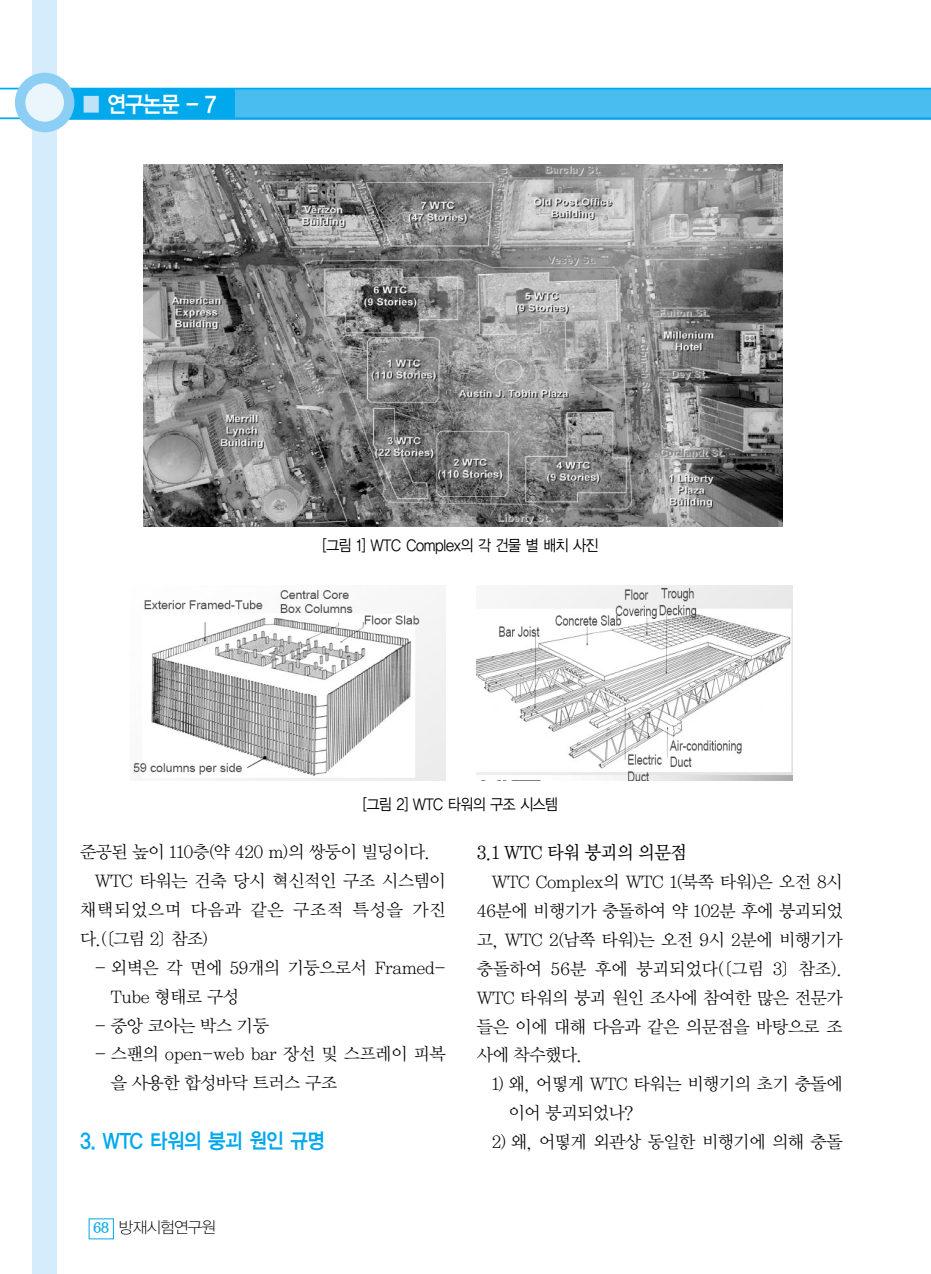
<style>
.page{position:relative;width:931px;height:1274px;background:#fff}
.page>*{position:absolute;margin:0;border:0;box-sizing:border-box;transform-origin:0 0}
.t1{font:22.75px "YGO14";color:#fff;scale:.9 1}
.t2{font:21px "YGO14";letter-spacing:-.105em;color:#00a8ec;scale:.9 1}
.t3{font:18.72px "Y Mj O13";letter-spacing:-.095em;color:#000;scale:.95 1}
.t4{font:17.5px/28.9px "Y Mj O12";letter-spacing:-.095em;color:#000}
.t5{font:17.5px "Y Mj O12";letter-spacing:-.025em;color:#000}
.t6{font:15.75px "YGO12";letter-spacing:-.125em;color:#000;scale:.9 1}
.t7{font:15.75px "YGO11";letter-spacing:-.125em;color:#000}
.s1{font-family:"Y Mj O24";color:#00a8ec}
</style>
<div class="page">
<div style="left:67px;top:89px;width:864px;height:30px;background:#49bdef"></div>
<div style="left:67px;top:89px;width:168px;height:30px;background:#00a8ec"></div>
<hr style="left:0;top:88px;width:931px;height:1px;background:#00a8ec">
<hr style="left:0;top:117px;width:931px;height:2px;background:#00a8ec">
<div style="left:32px;top:0;width:25px;height:1274px;background:#d4ecfb"></div>
<div style="left:25px;top:83px;width:39px;height:39px;background:#ebf5fc;border-radius:50%"></div>
<div style="left:15px;top:73px;width:59px;height:59px;border:10px solid #8dcff4;border-radius:50%"></div>
<img style="left:144px;top:164px;width:639px;height:362px">
<img style="left:133px;top:590px;width:313px;height:190px">
<img style="left:477px;top:585px;width:315px;height:195px">
<h1 class="t1" style="left:107px;top:94px;width:124px">연구논문 - 7</h1>
<p class="t6" style="left:322px;top:538px;width:309px">[그림 1] WTC Complex의 각 건물 별 배치 사진</p>
<p class="t6" style="left:362px;top:797px;width:220px">[그림 2] WTC 타워의 구조 시스템</p>
<p class="t4" style="left:79px;top:839px;width:353px">준공된 높이 110층(약 420 m)의 쌍둥이 빌딩이다.</p>
<p class="t4" style="left:94px;top:868px;width:354px">WTC 타워는 건축 당시 혁신적인 구조 시스템이</p>
<p class="t5" style="left:79px;top:902px;width:369px">채택되었으며 다음과 같은 구조적 특성을 가진</p>
<p class="t4" style="left:79px;top:925px;width:131px">다.(〔그림 2〕참조)</p>
<p class="t4" style="left:110px;top:954px;width:338px;text-indent:-16px">- 외벽은 각 면에 59개의 기둥으로서 Framed-<br>Tube 형태로 구성</p>
<p class="t4" style="left:94px;top:1012px;width:177px">- 중앙 코아는 박스 기둥</p>
<p class="t4" style="left:110px;top:1041px;width:338px;text-indent:-16px">- 스팬의 open-web bar 장선 및 스프레이 피복 을 사용한 합성바닥 트러스 구조</p>
<p class="t2" style="left:79px;top:1132px;width:275px">3. WTC 타워의 붕괴 원인 규명</p>
<p class="t7" style="left:93px;top:1220px;width:126px"><span class="s1">68</span> 방재시험연구원</p>
<p class="t3" style="left:476px;top:844px;width:224px">3.1 WTC 타워 붕괴의 의문점</p>
<p class="t4" style="left:476px;top:869px;width:369px;text-align:justify;text-indent:15px">WTC Complex의 WTC 1(북쪽 타워)은 오전 8시 46분에 비행기가 충돌하여 약 102분 후에 붕괴되었 고, WTC 2(남쪽 타워)는 오전 9시 2분에 비행기가 충돌하여 56분 후에 붕괴되었다(〔그림 3〕참조).<br>WTC 타워의 붕괴 원인 조사에 참여한 많은 전문가 들은 이에 대해 다음과 같은 의문점을 바탕으로 조 사에 착수했다.</p>
<p class="t4" style="left:508px;top:1071px;width:337px;text-indent:-17px">1) 왜, 어떻게 WTC 타워는 비행기의 초기 충돌에 이어 붕괴되었나?</p>
<p class="t4" style="left:491px;top:1128px;width:354px">2) 왜, 어떻게 외관상 동일한 비행기에 의해 충돌</p>
</div>
